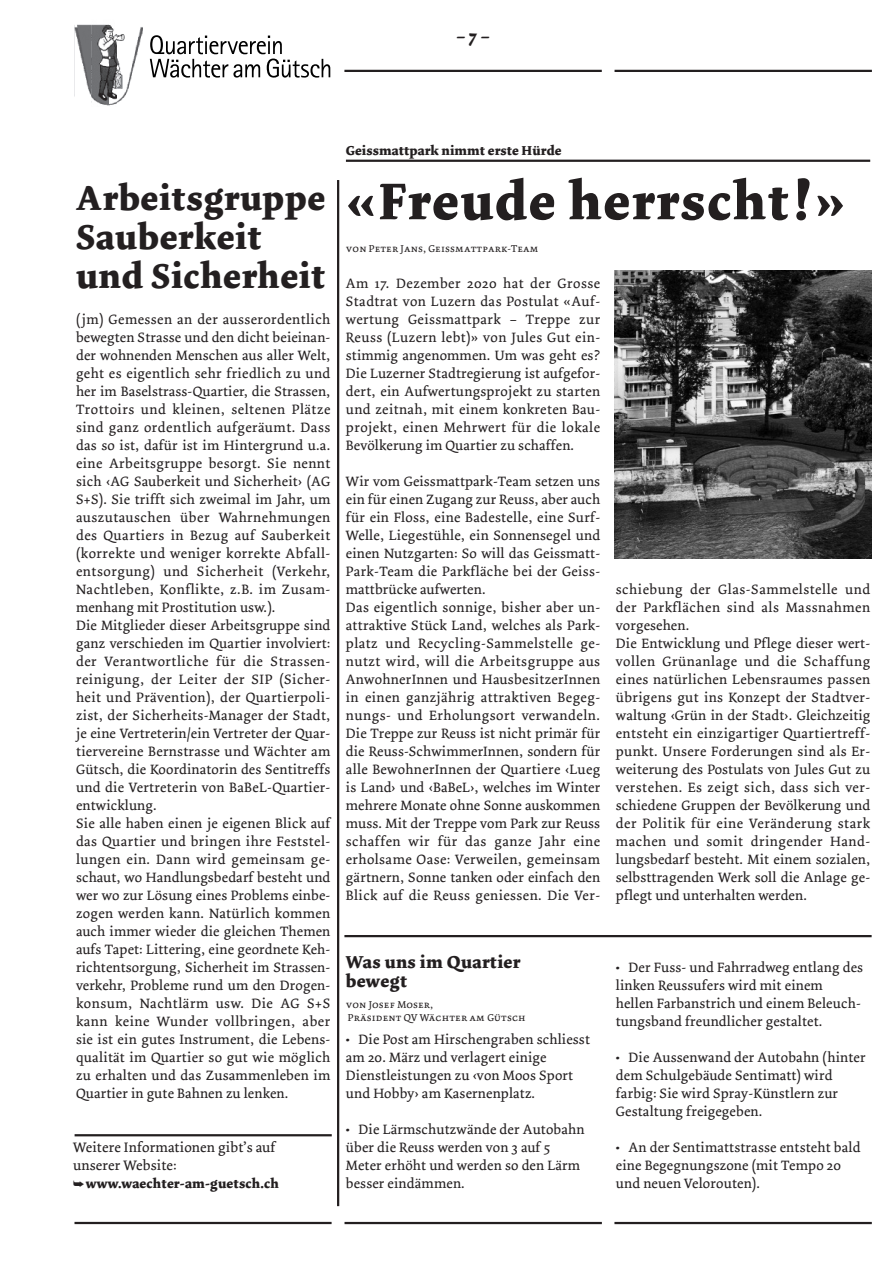
<style>
.page{position:relative;width:893px;height:1263px;background:#fff}
.page>*{position:absolute;margin:0;border:0;box-sizing:border-box;transform-origin:0 0}
.t1{font:700 54px "Dolly";letter-spacing:.035em;color:#231f20}
.t2{font:700 36px/39px "Dolly";letter-spacing:.02em;color:#231f20}
.t3{font:700 18px/18.8px "Dolly";letter-spacing:.02em;color:#231f20}
.t4{font:14.4px/18px "Dolly";letter-spacing:.01em;color:#231f20}
.t5{font:14.25px/18px "Dolly";letter-spacing:.015em;color:#231f20}
.t6{font:700 13.65px "Dolly";letter-spacing:.015em;color:#231f20}
.t7{font:700 13.5px "Dolly";letter-spacing:.01em;color:#231f20}
.t8{font:10.5px/12.6px "Dolly Small Caps";letter-spacing:.01em;color:#231f20}
.s1{font-weight:700}
</style>
<div class="page">
<hr style="left:344px;top:70px;width:258px;height:2px;background:#231f20">
<hr style="left:614px;top:70px;width:258px;height:2px;background:#231f20">
<hr style="left:74px;top:1222px;width:258px;height:2px;background:#231f20">
<hr style="left:346px;top:160px;width:524px;height:2px;background:#231f20">
<hr style="left:344px;top:935px;width:528px;height:2px;background:#231f20">
<hr style="left:614px;top:1222px;width:258px;height:2px;background:#231f20">
<hr style="left:344px;top:1222px;width:258px;height:2px;background:#231f20">
<svg style="left:150px;top:35px;width:180px;height:43px"></svg>
<img style="left:74px;top:24px;width:69px;height:82px">
<hr style="left:337px;top:180px;width:2px;height:1026px;background:#231f20">
<img style="left:614px;top:270px;width:258px;height:288px">
<hr style="left:75px;top:1134px;width:257px;height:2px;background:#231f20">
<p class="t3" style="left:456px;top:28px;width:35px">–7–</p>
<h2 class="t2" style="left:76px;top:181px;width:251px">Arbeitsgruppe<br>Sauberkeit und Sicherheit</h2>
<p class="t5" style="left:76px;top:312px;width:256px">(jm) Gemessen an der ausserordentlich bewegten Strasse und den dicht beieinan&shy;der wohnenden Menschen aus aller Welt, geht es eigentlich sehr friedlich zu und her im Baselstrass-Quartier, die Strassen, Trottoirs und kleinen, seltenen Plätze sind ganz ordentlich aufgeräumt. Dass das so ist, dafür ist im Hintergrund u.a. eine Arbeitsgruppe besorgt. Sie nennt sich ‹AG Sauberkeit und Sicherheit› (AG S+S). Sie trifft sich zweimal im Jahr, um auszutauschen über Wahrnehmungen des Quartiers in Bezug auf Sauberkeit (korrekte und weniger korrekte Abfall&shy;entsorgung) und Sicherheit (Verkehr, Nachtleben, Konflikte, z.B. im Zusam&shy;menhang mit Prostitution usw.).<br>Die Mitglieder dieser Arbeitsgruppe sind ganz verschieden im Quartier involviert: der Verantwortliche für die Strassen&shy;reinigung, der Leiter der SIP (Sicher&shy;heit und Prävention), der Quartierpoli&shy;zist, der Sicherheits-Manager der Stadt, je eine Vertreterin/ein Vertreter der Quar&shy;tiervereine Bernstrasse und Wächter am Gütsch, die Koordinatorin des Sentitreffs und die Vertreterin von BaBeL-Quartier&shy;entwicklung.<br>Sie alle haben einen je eigenen Blick auf das Quartier und bringen ihre Feststel&shy;lungen ein. Dann wird gemeinsam ge&shy;schaut, wo Handlungsbedarf besteht und wer wo zur Lösung eines Problems einbe&shy;zogen werden kann. Natürlich kommen auch immer wieder die gleichen Themen aufs Tapet: Littering, eine geordnete Keh&shy;richtentsorgung, Sicherheit im Strassen&shy;verkehr, Probleme rund um den Drogen&shy;konsum, Nachtlärm usw. Die AG S+S kann keine Wunder vollbringen, aber sie ist ein gutes Instrument, die Lebens&shy;qualität im Quartier so gut wie möglich zu erhalten und das Zusammenleben im Quartier in gute Bahnen zu lenken.</p>
<p class="t4" style="left:73px;top:1139px;width:204px">Weitere Informationen gibt’s auf unserer Website:</p>
<p class="t6" style="left:73px;top:1178px;width:207px">➥www.waechter-am-guetsch.ch</p>
<p class="t7" style="left:346px;top:145px;width:217px">Geissmattpark nimmt erste Hürde</p>
<h1 class="t1" style="left:346px;top:178px;width:501px">«Freude herrscht!»</h1>
<p class="t8" style="left:346px;top:243px;width:194px">von Peter Jans, Geissmattpark-Team</p>
<p class="t5" style="left:346px;top:276px;width:256px;text-align:justify">Am 17. Dezember 2020 hat der Grosse Stadtrat von Luzern das Postulat «Auf&shy;wertung Geissmattpark – Treppe zur Reuss (Luzern lebt)» von Jules Gut ein&shy;stimmig angenommen. Um was geht es?<br>Die Luzerner Stadtregierung ist aufgefor&shy;dert, ein Aufwertungsprojekt zu starten und zeitnah, mit einem konkreten Bau&shy;projekt, einen Mehrwert für die lokale Bevölkerung im Quartier zu schaffen.</p>
<p class="t5" style="left:346px;top:474px;width:256px">Wir vom Geissmattpark-Team setzen uns ein für einen Zugang zur Reuss, aber auch für ein Floss, eine Badestelle, eine Surf-Welle, Liegestühle, ein Sonnensegel und einen Nutzgarten: So will das Geissmatt-Park-Team die Parkfläche bei der Geiss&shy;mattbrücke aufwerten.<br>Das eigentlich sonnige, bisher aber un&shy;attraktive Stück Land, welches als Park&shy;platz und Recycling-Sammelstelle ge&shy;nutzt wird, will die Arbeitsgruppe aus AnwohnerInnen und HausbesitzerInnen in einen ganzjährig attraktiven Begeg&shy;nungs- und Erholungsort verwandeln.<br>Die Treppe zur Reuss ist nicht primär für die Reuss-SchwimmerInnen, sondern für alle BewohnerInnen der Quartiere ‹Lueg is Land› und ‹BaBeL›, welches im Winter mehrere Monate ohne Sonne auskommen muss. Mit der Treppe vom Park zur Reuss schaffen wir für das ganze Jahr eine erholsame Oase: Verweilen, gemeinsam gärtnern, Sonne tanken oder einfach den Blick auf die Reuss geniessen. Die Ver-</p>
<p class="t5" style="left:616px;top:582px;width:256px">schiebung der Glas-Sammelstelle und der Parkflächen sind als Massnahmen vorgesehen.<br>Die Entwicklung und Pflege dieser wert&shy;vollen Grünanlage und die Schaffung eines natürlichen Lebensraumes passen übrigens gut ins Konzept der Stadtver&shy;waltung ‹Grün in der Stadt›. Gleichzeitig entsteht ein einzigartiger Quartiertreff&shy;punkt. Unsere Forderungen sind als Er&shy;weiterung des Postulats von Jules Gut zu verstehen. Es zeigt sich, dass sich ver&shy;schiedene Gruppen der Bevölkerung und der Politik für eine Veränderung stark machen und somit dringender Hand&shy;lungsbedarf besteht. Mit einem sozialen, selbsttragenden Werk soll die Anlage ge&shy;pflegt und unterhalten werden.</p>
<p class="t3" style="left:346px;top:954px;width:176px">Was uns im Quartier bewegt</p>
<p class="t8" style="left:346px;top:999px;width:182px">von Josef Moser,<br>Präsident QV Wächter am Gütsch</p>
<p class="t5" style="left:346px;top:1032px;width:246px"><span class="s1">•</span> Die Post am Hirschengraben schliesst am 20. März und verlagert einige Dienstleistungen zu ‹von Moos Sport und Hobby› am Kasernenplatz.</p>
<p class="t5" style="left:346px;top:1122px;width:240px"><span class="s1">•</span> Die Lärmschutzwände der Autobahn über die Reuss werden von 3 auf 5<br>Meter erhöht und werden so den Lärm besser eindämmen.</p>
<p class="t5" style="left:616px;top:960px;width:249px"><span class="s1">•</span> Der Fuss- und Fahrradweg entlang des linken Reussufers wird mit einem hellen Farbanstrich und einem Beleuch&shy;tungsband freundlicher gestaltet.</p>
<p class="t5" style="left:616px;top:1050px;width:251px"><span class="s1">•</span> Die Aussenwand der Autobahn (hinter dem Schulgebäude Sentimatt) wird farbig: Sie wird Spray-Künstlern zur Gestaltung freigegeben.</p>
<p class="t5" style="left:616px;top:1140px;width:246px"><span class="s1">•</span> An der Sentimattstrasse entsteht bald eine Begegnungszone (mit Tempo 20 und neuen Velorouten).</p>
</div>
